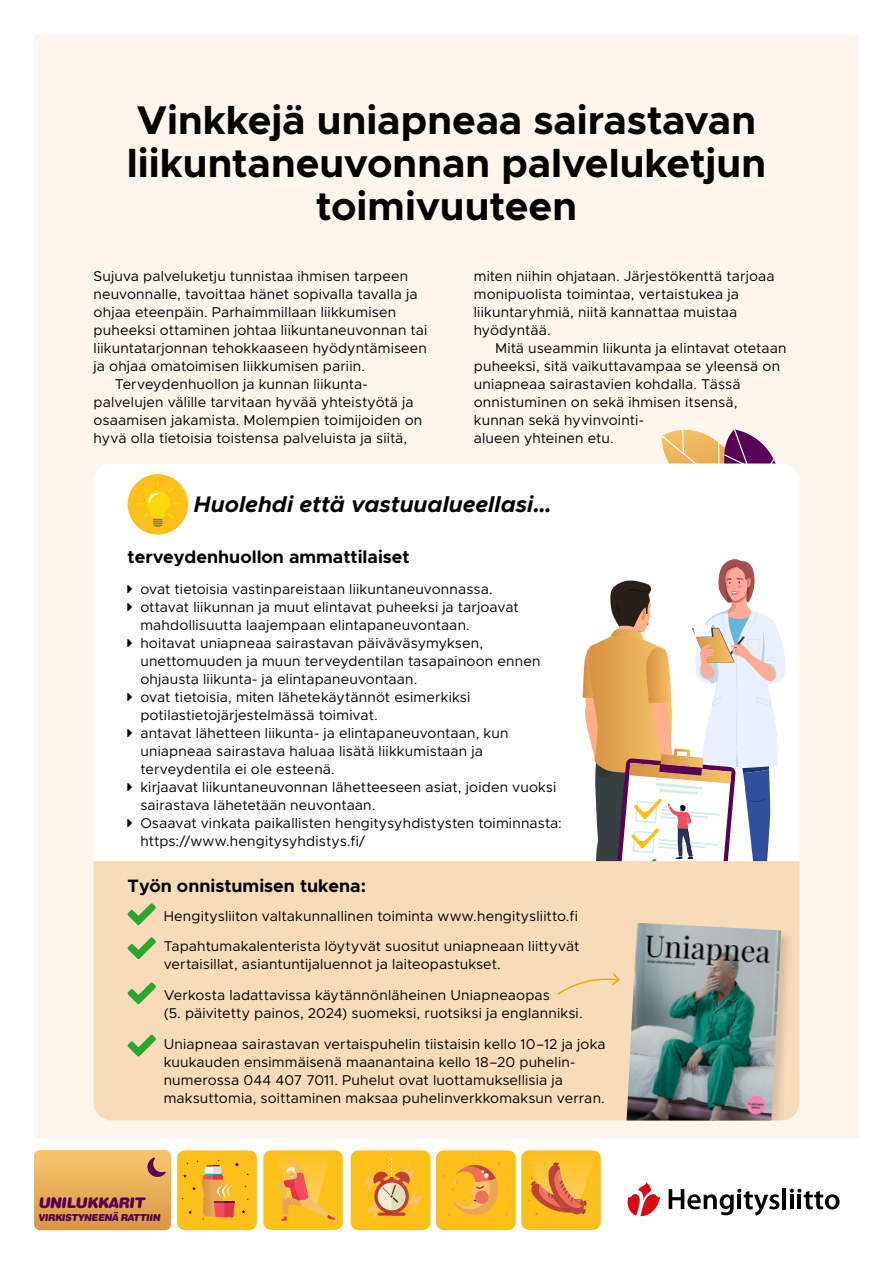
<style>
.page{position:relative;width:893px;height:1263px;background:#fff}
.page>*{position:absolute;margin:0;border:0;box-sizing:border-box;transform-origin:0 0}
.t1{font:700 40.2px/43px "Metropolis";color:#000;text-align:center}
.t2{font:italic 700 22.65px "Metropolis";color:#000}
.t3{font:700 18px "Metropolis";color:#000}
.t4{font:900 14.7px "Helvetica Rounded LT Std";color:#580056}
.t5{font:14.25px/18px "Metropolis";letter-spacing:.01em;color:#000}
.t6{font:900 9.6px "Helvetica Rounded LT Std";color:#580056}
</style>
<div class="page">
<div style="left:34px;top:34px;width:825px;height:1103px;background:#fdf6ed"></div>
<div style="left:34px;top:1150px;width:137px;height:80px;background:#f5c267;border-radius:6px"></div>
<hr style="left:782px;top:1188px;width:4px;height:21px;background:#000">
<svg style="left:661px;top:429px;width:115px;height:34px"></svg>
<div style="left:94px;top:463px;width:705px;height:657px;background:#fff;border-radius:18px"></div>
<svg style="left:583px;top:559px;width:203px;height:302px"></svg>
<div style="left:94px;top:861px;width:705px;height:259px;background:#f8dbb9"></div>
<div style="left:624px;top:921px;width:171px;height:199px;background:#000;opacity:.14"></div>
<img style="left:627px;top:923px;width:154px;height:197px">
<svg style="left:128px;top:903px;width:28px;height:22px"></svg>
<svg style="left:128px;top:937px;width:28px;height:22px"></svg>
<svg style="left:128px;top:982px;width:28px;height:22px"></svg>
<svg style="left:128px;top:1035px;width:28px;height:21px"></svg>
<svg style="left:556px;top:971px;width:65px;height:25px;background:#f7d7ab"></svg>
<div style="left:128px;top:474px;width:60px;height:61px;background:#fcc01a;border-radius:50%"></div>
<svg style="left:136px;top:482px;width:43px;height:45px"></svg>
<svg style="left:34px;top:1157px;width:137px;height:73px"></svg>
<svg style="left:669px;top:1189px;width:110px;height:26px"></svg>
<svg style="left:628px;top:1182px;width:32px;height:34px"></svg>
<div style="left:351px;top:1150px;width:79px;height:80px;background:#fcc01a;border-radius:8px"></div>
<svg style="left:363px;top:1158px;width:60px;height:64px"></svg>
<div style="left:521px;top:1150px;width:80px;height:80px;background:#fcc01a;border-radius:8px"></div>
<svg style="left:527px;top:1150px;width:69px;height:72px"></svg>
<div style="left:177px;top:1150px;width:80px;height:80px;background:#fcc01a;border-radius:8px"></div>
<svg style="left:182px;top:1159px;width:67px;height:61px"></svg>
<div style="left:436px;top:1150px;width:80px;height:80px;background:#fcc01a;border-radius:8px"></div>
<svg style="left:440px;top:1158px;width:72px;height:65px"></svg>
<div style="left:263px;top:1150px;width:80px;height:80px;background:#fcc01a;border-radius:8px"></div>
<svg style="left:275px;top:1150px;width:60px;height:71px"></svg>
<svg style="left:790px;top:1189px;width:49px;height:20px"></svg>
<p class="t1" style="left:127px;top:99px;width:641px">Vinkkejä uniapneaa sairastavan liikuntaneuvonnan palveluketjun toimivuuteen</p>
<p class="t5" style="left:94px;top:267px;width:335px">Sujuva palveluketju tunnistaa ihmisen tarpeen neuvonnalle, tavoittaa hänet sopivalla tavalla ja ohjaa eteenpäin. Parhaimmillaan liikkumisen puheeksi ottaminen johtaa liikuntaneuvonnan tai liikuntatarjonnan tehokkaaseen hyödyntämiseen ja ohjaa omatoimisen liikkumisen pariin.</p>
<p class="t5" style="left:94px;top:375px;width:330px;text-indent:21px">Terveydenhuollon ja kunnan liikunta&shy;palvelujen välille tarvitaan hyvää yhteistyötä ja osaamisen jakamista. Molempien toimijoiden on</p>
<p class="t5" style="left:94px;top:429px;width:315px">hyvä olla tietoisia toistensa palveluista ja siitä,</p>
<p class="t5" style="left:474px;top:267px;width:302px">miten niihin ohjataan. Järjestökenttä tarjoaa monipuolista toimintaa, vertaistukea ja liikuntaryhmiä, niitä kannattaa muistaa hyödyntää.</p>
<p class="t5" style="left:474px;top:339px;width:314px;text-indent:21px">Mitä useammin liikunta ja elintavat otetaan puheeksi, sitä vaikuttavampaa se yleensä on uniapneaa sairastavien kohdalla. Tässä onnistuminen on sekä ihmisen itsensä, kunnan sekä hyvinvointi-</p>
<p class="t5" style="left:474px;top:429px;width:141px">alueen yhteinen etu.</p>
<p class="t2" style="left:194px;top:490px;width:359px">Huolehdi että vastuualueellasi…</p>
<p class="t3" style="left:128px;top:545px;width:284px">terveydenhuollon ammattilaiset</p>
<p class="t5" style="left:140px;top:580px;width:423px">ovat tietoisia vastinpareistaan liikuntaneuvonnassa.<br>ottavat liikunnan ja muut elintavat puheeksi ja tarjoavat mahdollisuutta laajempaan elintapaneuvontaan.<br>hoitavat uniapneaa sairastavan päiväväsymyksen, unettomuuden ja muun terveydentilan tasapainoon ennen ohjausta liikunta- ja elintapaneuvontaan.<br>ovat tietoisia, miten lähetekäytännöt esimerkiksi potilastietojärjestelmässä toimivat.<br>antavat lähetteen liikunta- ja elintapaneuvontaan, kun uniapneaa sairastava haluaa lisätä liikkumistaan ja terveydentila ei ole esteenä.<br>kirjaavat liikuntaneuvonnan lähetteeseen asiat, joiden vuoksi sairastava lähetetään neuvontaan.<br>Osaavat vinkata paikallisten hengitysyhdistysten toiminnasta: https://www.hengitysyhdistys.fi/</p>
<p class="t3" style="left:128px;top:875px;width:240px">Työn onnistumisen tukena:</p>
<p class="t5" style="left:164px;top:907px;width:416px">Hengitysliiton valtakunnallinen toiminta www.hengitysliitto.fi</p>
<p class="t5" style="left:164px;top:937px;width:417px">Tapahtumakalenterista löytyvät suositut uniapneaan liittyvät vertaisillat, asiantuntijaluennot ja laiteopastukset.</p>
<p class="t5" style="left:164px;top:986px;width:420px">Verkosta ladattavissa käytännönläheinen Uniapneaopas<br>(5. päivitetty painos, 2024) suomeksi, ruotsiksi ja englanniksi.</p>
<p class="t5" style="left:164px;top:1035px;width:443px">Uniapneaa sairastavan vertaispuhelin tiistaisin kello 10–12 ja joka kuukauden ensimmäisenä maanantaina kello 18–20 puhelin&shy;numerossa 044 407 7011. Puhelut ovat luottamuksellisia ja maksuttomia, soittaminen maksaa puhelinverkkomaksun verran.</p>
<p class="t4" style="left:38px;top:1193px;width:110px">UNILUKKARIT</p>
<p class="t6" style="left:38px;top:1211px;width:125px">VIRKISTYNEENÄ RATTIIN</p>
</div>
